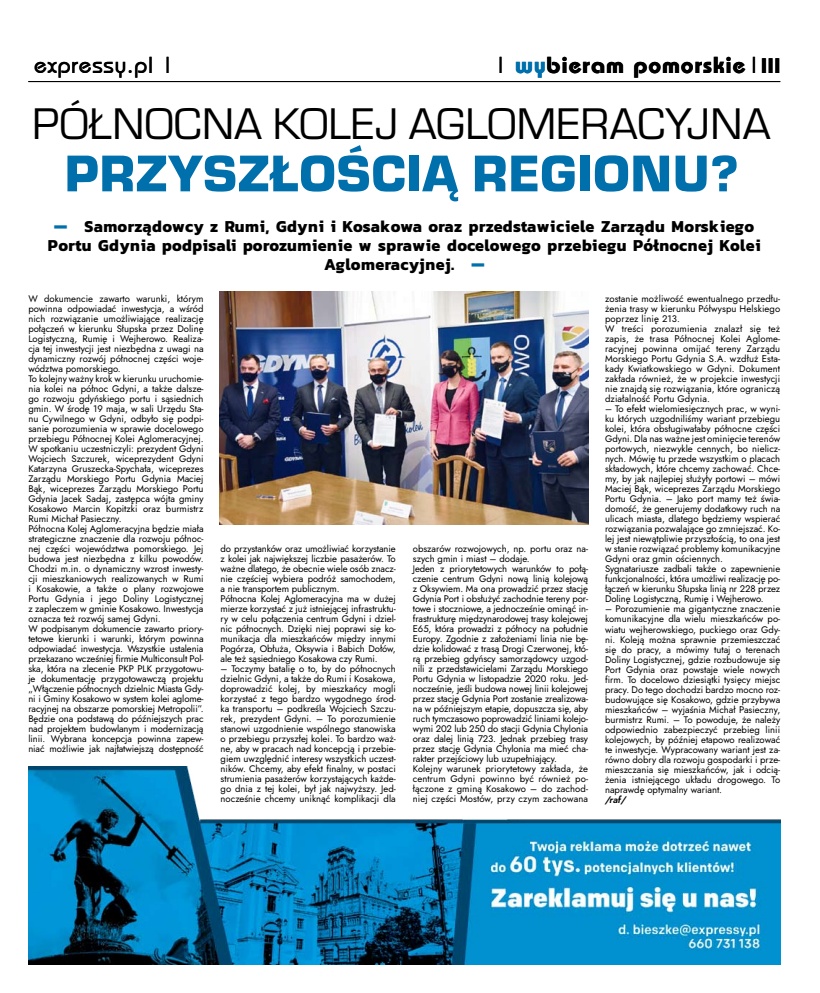
<style>
.page{position:relative;width:820px;height:993px;background:#fff}
.page>*{position:absolute;margin:0;border:0;box-sizing:border-box;transform-origin:0 0}
.t1{font:900 53.5px "Eurostile TOT";letter-spacing:.015em;color:#0070ad}
.t2{font:46px "Eurostile TOT";letter-spacing:.015em;color:#000}
.t3{font:700 23px "Bahamas";letter-spacing:.04em;color:#000}
.t4{font:23px "Bahamas";letter-spacing:.04em;color:#000}
.t5{font:700 17px/19px "Kanit";letter-spacing:.03em;color:#000;text-align:center;scale:.95 1}
.t6{font:9.5px/10px "Jost";color:#000}
.t7{font:italic 600 9.5px "Jost";color:#000}
.s1{font-weight:400}
.s2{color:#0070ad}
.s3{font-size:21px}
.s4{font-weight:900;color:#0070ad}
</style>
<div class="page">
<hr style="left:28px;top:81px;width:752px;height:1px;background:#000">
<img style="left:220px;top:291px;width:368px;height:233px">
<img style="left:28px;top:766px;width:752px;height:198px">
<h3 class="t4" style="left:34px;top:53px;width:138px">expressy.pl |</h3>
<h3 class="t3" style="left:498px;top:52px;width:283px"><span class="s1">|</span> <span class="s2">wy</span>bieram pomorskie <span class="s1">|</span> <span class="s3">III</span></h3>
<h2 class="t2" style="left:32px;top:99px;width:739px">PÓŁNOCNA KOLEJ AGLOMERACYJNA</h2>
<h1 class="t1" style="left:65px;top:144px;width:675px">PRZYSZŁOŚCIĄ REGIONU?</h1>
<h3 class="t5" style="left:48px;top:216px;width:751px"><span class="s4">―</span> Samorządowcy z Rumi, Gdyni i Kosakowa oraz przedstawiciele Zarządu Morskiego<br>Portu Gdynia podpisali porozumienie w sprawie docelowego przebiegu Północnej Kolei<br>Aglomeracyjnej. <span class="s4">―</span></h3>
<p class="t6" style="left:28px;top:293px;width:177px">W dokumencie zawarto warunki, którym powinna odpowiadać inwestycja, a wśród nich rozwiązanie umożliwiające realizację połączeń w kierunku Słupska przez Dolinę Logistyczną, Rumię i Wejherowo. Realiza&shy;cja tej inwestycji jest niezbędna z uwagi na dynamiczny rozwój północnej części woje&shy;wództwa pomorskiego.<br>To kolejny ważny krok w kierunku uruchomie&shy;nia kolei na północ Gdyni, a także dalsze&shy;go rozwoju gdyńskiego portu i sąsiednich gmin. W środę 19 maja, w sali Urzędu Sta&shy;nu Cywilnego w Gdyni, odbyło się podpi&shy;sanie porozumienia w sprawie docelowego przebiegu Północnej Kolei Aglomeracyjnej.<br>W spotkaniu uczestniczyli: prezydent Gdyni Wojciech Szczurek, wiceprezydent Gdyni Katarzyna Gruszecka-Spychała, wiceprezes Zarządu Morskiego Portu Gdynia Maciej Bąk, wiceprezes Zarządu Morskiego Portu Gdynia Jacek Sadaj, zastępca wójta gminy Kosakowo Marcin Kopitzki oraz burmistrz Rumi Michał Pasieczny.<br>Północna Kolej Aglomeracyjna będzie miała strategiczne znaczenie dla rozwoju północ&shy;nej części województwa pomorskiego. Jej budowa jest niezbędna z kilku powodów.<br>Chodzi m.in. o dynamiczny wzrost inwesty&shy;cji mieszkaniowych realizowanych w Rumi i Kosakowie, a także o plany rozwojowe Portu Gdynia i jego Doliny Logistycznej z zapleczem w gminie Kosakowo. Inwestycja oznacza też rozwój samej Gdyni.<br>W podpisanym dokumencie zawarto priory&shy;tetowe kierunki i warunki, którym powinna odpowiadać inwestycja. Wszystkie ustalenia przekazano wcześniej firmie Multiconsult Pol&shy;ska, która na zlecenie PKP PLK przygotowu&shy;je dokumentację przygotowawczą projektu „Włączenie północnych dzielnic Miasta Gdy&shy;ni i Gminy Kosakowo w system kolei aglome&shy;racyjnej na obszarze pomorskiej Metropolii”.<br>Będzie ona podstawą do późniejszych prac nad projektem budowlanym i modernizacją linii. Wybrana koncepcja powinna zapew&shy;niać możliwie jak najłatwiejszą dostępność</p>
<p class="t6" style="left:220px;top:543px;width:177px">do przystanków oraz umożliwiać korzystanie z kolei jak największej liczbie pasażerów. To ważne dlatego, że obecnie wiele osób znacz&shy;nie częściej wybiera podróż samochodem, a nie transportem publicznym.<br>Północna Kolej Aglomeracyjna ma w dużej mierze korzystać z już istniejącej infrastruktu&shy;ry w celu połączenia centrum Gdyni i dziel&shy;nic północnych. Dzięki niej poprawi się ko&shy;munikacja dla mieszkańców między innymi Pogórza, Obłuża, Oksywia i Babich Dołów, ale też sąsiedniego Kosakowa czy Rumi.</p>
<p class="t6" style="left:220px;top:663px;width:177px;text-align:justify">– Toczymy batalię o to, by do północnych dzielnic Gdyni, a także do Rumi i Kosakowa, doprowadzić kolej, by mieszkańcy mogli korzystać z tego bardzo wygodnego środ&shy;ka transportu – podkreśla Wojciech Szczu&shy;rek, prezydent Gdyni. – To porozumienie stanowi uzgodnienie wspólnego stanowiska o przebiegu przyszłej kolei. To bardzo waż&shy;ne, aby w pracach nad koncepcją i przebie&shy;giem uwzględnić interesy wszystkich uczest&shy;ników. Chcemy, aby efekt finalny, w postaci strumienia pasażerów korzystających każde&shy;go dnia z tej kolei, był jak najwyższy. Jed&shy;nocześnie chcemy uniknąć komplikacji dla</p>
<p class="t6" style="left:412px;top:543px;width:177px">obszarów rozwojowych, np. portu oraz na&shy;szych gmin i miast – dodaje.<br>Jeden z priorytetowych warunków to połą&shy;czenie centrum Gdyni nową linią kolejową z Oksywiem. Ma ona prowadzić przez stację Gdynia Port i obsłużyć zachodnie tereny por&shy;towe i stoczniowe, a jednocześnie ominąć in&shy;frastrukturę międzynarodowej trasy kolejowej E65, która prowadzi z północy na południe Europy. Zgodnie z założeniami linia nie bę&shy;dzie kolidować z trasą Drogi Czerwonej, któ&shy;rą przebieg gdyńscy samorządowcy uzgod&shy;nili z przedstawicielami Zarządu Morskiego Portu Gdynia w listopadzie 2020 roku. Jed&shy;nocześnie, jeśli budowa nowej linii kolejowej przez stację Gdynia Port zostanie zrealizowa&shy;na w późniejszym etapie, dopuszcza się, aby ruch tymczasowo poprowadzić liniami kolejo&shy;wymi 202 lub 250 do stacji Gdynia Chylonia oraz dalej linią 723. Jednak przebieg trasy przez stację Gdynia Chylonia ma mieć cha&shy;rakter przejściowy lub uzupełniający.<br>Kolejny warunek priorytetowy zakłada, że centrum Gdyni powinno być również po&shy;łączone z gminą Kosakowo – do zachod&shy;niej części Mostów, przy czym zachowana</p>
<p class="t6" style="left:604px;top:294px;width:177px">zostanie możliwość ewentualnego przedłu&shy;żenia trasy w kierunku Półwyspu Helskiego poprzez linię 213.<br>W treści porozumienia znalazł się też zapis, że trasa Północnej Kolei Aglome&shy;racyjnej powinna omijać tereny Zarządu Morskiego Portu Gdynia S.A. wzdłuż Esta&shy;kady Kwiatkowskiego w Gdyni. Dokument zakłada również, że w projekcie inwestycji nie znajdą się rozwiązania, które ograniczą działalność Portu Gdynia.</p>
<p class="t6" style="left:604px;top:404px;width:177px">– To efekt wielomiesięcznych prac, w wyni&shy;ku których uzgodniliśmy wariant przebiegu kolei, która obsługiwałaby północne części Gdyni. Dla nas ważne jest ominięcie terenów portowych, niezwykle cennych, bo nielicz&shy;nych. Mówię tu przede wszystkim o placach składowych, które chcemy zachować. Chce&shy;my, by jak najlepiej służyły portowi – mówi Maciej Bąk, wiceprezes Zarządu Morskiego Portu Gdynia. – Jako port mamy też świa&shy;domość, że generujemy dodatkowy ruch na ulicach miasta, dlatego będziemy wspierać rozwiązania pozwalające go zmniejszać. Ko&shy;lej jest niewątpliwie przyszłością, to ona jest w stanie rozwiązać problemy komunikacyjne Gdyni oraz gmin ościennych.<br>Sygnatariusze zadbali także o zapewnienie funkcjonalności, która umożliwi realizację po&shy;łączeń w kierunku Słupska linią nr 228 przez Dolinę Logistyczną, Rumię i Wejherowo.</p>
<p class="t6" style="left:604px;top:604px;width:177px;text-align:justify">– Porozumienie ma gigantyczne znaczenie komunikacyjne dla wielu mieszkańców po&shy;wiatu wejherowskiego, puckiego oraz Gdy&shy;ni. Koleją można sprawnie przemieszczać się do pracy, a mówimy tutaj o terenach Doliny Logistycznej, gdzie rozbudowuje się Port Gdynia oraz powstaje wiele nowych firm. To docelowo dziesiątki tysięcy miejsc pracy. Do tego dochodzi bardzo mocno roz&shy;budowujące się Kosakowo, gdzie przybywa mieszkańców – wyjaśnia Michał Pasieczny, burmistrz Rumi. – To powoduje, że należy odpowiednio zabezpieczyć przebieg linii kolejowych, by później etapowo realizować te inwestycje. Wypracowany wariant jest za&shy;równo dobry dla rozwoju gospodarki i prze&shy;mieszczania się mieszkańców, jak i odcią&shy;żenia istniejącego układu drogowego. To naprawdę optymalny wariant.</p>
<p class="t7" style="left:604px;top:792px;width:23px">/raf/</p>
</div>
